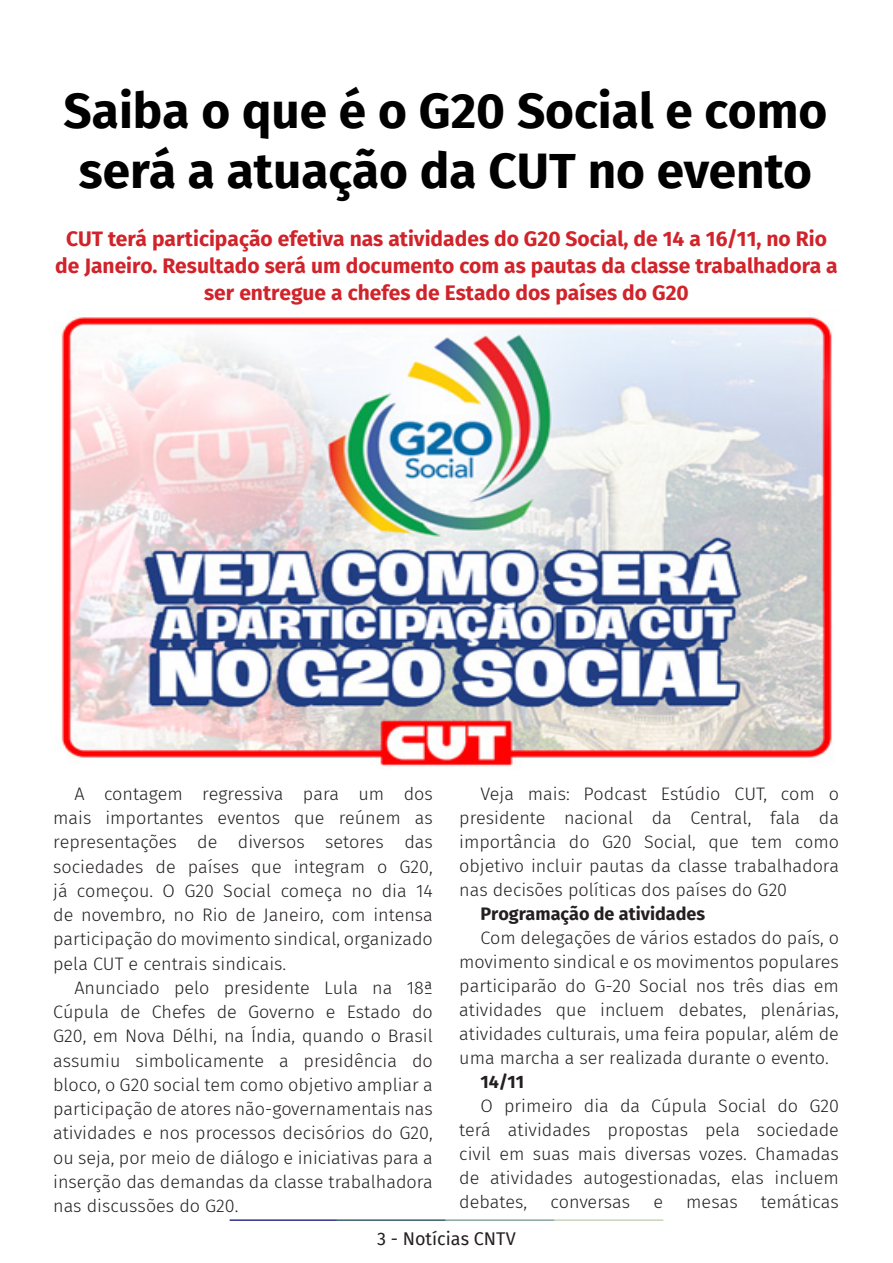
<style>
.page{position:relative;width:893px;height:1263px;background:#fff}
.page>*{position:absolute;margin:0;border:0;box-sizing:border-box;transform-origin:0 0}
.t1{font:700 49.5px/60px "Fira Sans";color:#000001;text-align:center}
.t2{font:700 21px/27px "Fira Sans";color:#d1232a;text-align:center}
.t3{font:300 18px/24.3px "Fira Sans";color:#231f20;text-align:justify}
.t4{font:700 18px "Fira Sans";color:#231f20}
.t5{font:18px "Fira Sans";color:#231f20}
</style>
<div class="page">
<hr style="left:230px;top:1219px;width:107px;height:2px;background:#2f3088">
<hr style="left:337px;top:1219px;width:109px;height:2px;background:#3a5f6d">
<hr style="left:446px;top:1219px;width:109px;height:2px;background:#87a59a">
<hr style="left:555px;top:1219px;width:108px;height:2px;background:#c6d5b7">
<img style="left:56px;top:316px;width:777px;height:451px">
<p class="t1" style="left:64px;top:77px;width:765px">Saiba o que é o G20 Social e como será a atuação da CUT no evento</p>
<p class="t2" style="left:55px;top:224px;width:784px">CUT terá participação efetiva nas atividades do G20 Social, de 14 a 16/11, no Rio de Janeiro. Resultado será um documento com as pautas da classe trabalhadora a ser entregue a chefes de Estado dos países do G20</p>
<p class="t3" style="left:53px;top:781px;width:381px;text-indent:21px">A contagem regressiva para um dos mais importantes eventos que reúnem as representações de diversos setores das sociedades de países que integram o G20, já começou. O G20 Social começa no dia 14 de novembro, no Rio de Janeiro, com intensa participação do movimento sindical, organizado pela CUT e centrais sindicais.</p>
<p class="t3" style="left:53px;top:975px;width:381px;text-indent:21px">Anunciado pelo presidente Lula na 18ª Cúpula de Chefes de Governo e Estado do G20, em Nova Délhi, na Índia, quando o Brasil assumiu simbolicamente a presidência do bloco, o G20 social tem como objetivo ampliar a participação de atores não-governamentais nas atividades e nos processos decisórios do G20, ou seja, por meio de diálogo e iniciativas para a inserção das demandas da classe trabalhadora nas discussões do G20.</p>
<p class="t3" style="left:459px;top:781px;width:381px;text-indent:21px">Veja mais: Podcast Estúdio CUT, com o presidente nacional da Central, fala da importância do G20 Social, que tem como objetivo incluir pautas da classe trabalhadora nas decisões políticas dos países do G20</p>
<p class="t4" style="left:480px;top:898px;width:226px">Programação de atividades</p>
<p class="t3" style="left:459px;top:925px;width:381px;text-indent:21px">Com delegações de vários estados do país, o movimento sindical e os movimentos populares participarão do G-20 Social nos três dias em atividades que incluem debates, plenárias, atividades culturais, uma feira popular, além de uma marcha a ser realizada durante o evento.</p>
<p class="t4" style="left:480px;top:1066px;width:45px">14/11</p>
<p class="t3" style="left:459px;top:1093px;width:381px;text-indent:21px">O primeiro dia da Cúpula Social do G20 terá atividades propostas pela sociedade civil em suas mais diversas vozes. Chamadas de atividades autogestionadas, elas incluem debates,</p>
<p class="t3" style="left:550px;top:1189px;width:81px">conversas</p>
<p class="t3" style="left:653px;top:1189px;width:11px">e</p>
<p class="t3" style="left:686px;top:1189px;width:53px">mesas</p>
<p class="t3" style="left:761px;top:1189px;width:80px">temáticas</p>
<p class="t5" style="left:377px;top:1225px;width:140px">3 - Notícias CNTV</p>
</div>
